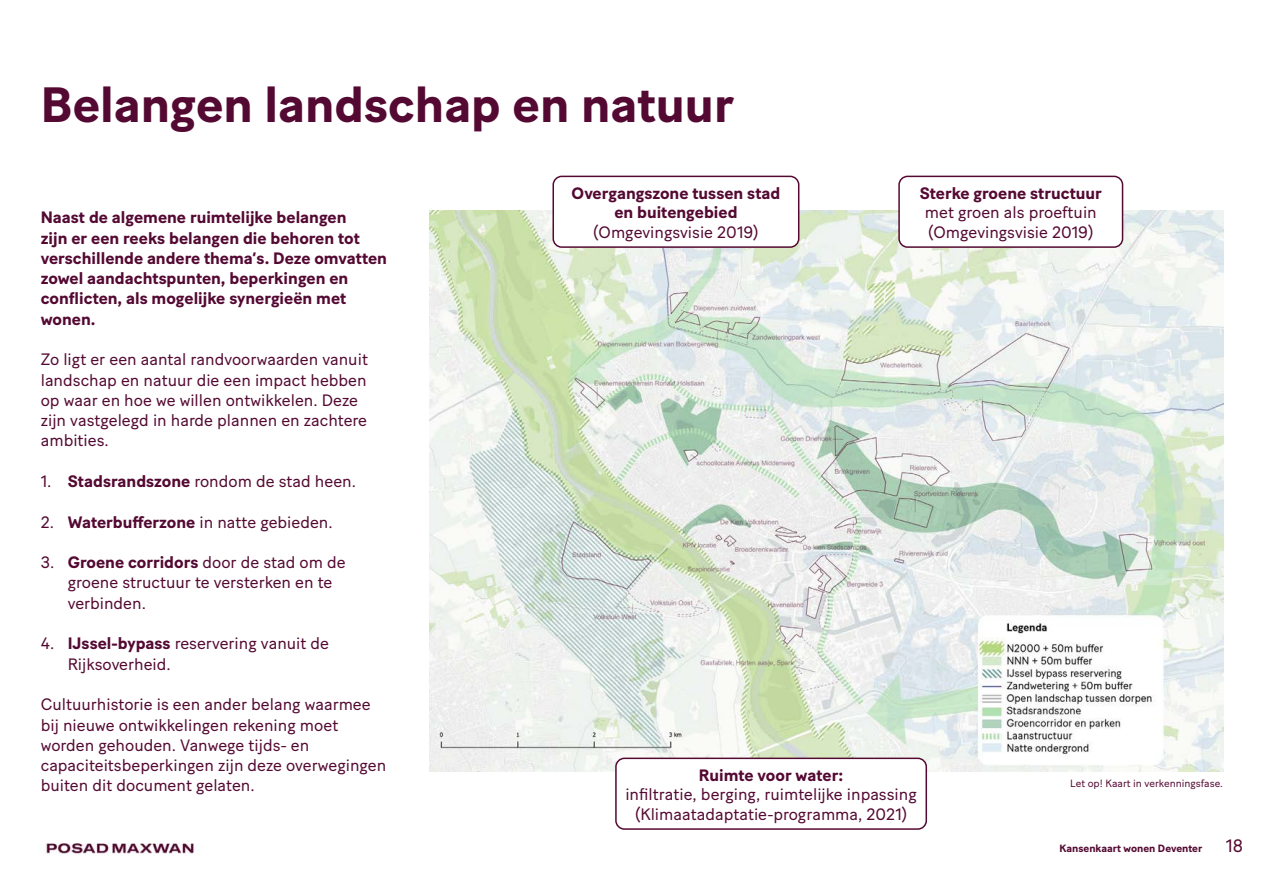
<style>
.page{position:relative;width:1263px;height:893px;background:#fff}
.page>*{position:absolute;margin:0;border:0;box-sizing:border-box;transform-origin:0 0}
.t1{font:700 49.5px "Baton Turbo";color:#540932}
.t2{font:18px "Baton Turbo";color:#540d32}
.t3{font:16.5px/20.2px "Baton Turbo";color:#540932}
.t4{font:700 16.5px/20.2px "Baton Turbo";color:#540932}
.t5{font:10.5px "Baton Turbo";color:#540932}
.t6{font:700 10.5px "Baton Turbo";color:#540932}
.s1{font-weight:700}
</style>
<div class="page">
<img style="left:45px;top:843px;width:150px;height:11px">
<img style="left:429px;top:211px;width:794px;height:561px">
<div style="left:553px;top:176px;width:246px;height:71px;background:#fff;border-radius:9px"></div>
<div style="left:552px;top:176px;width:247px;height:72px;border:2px solid #540932;border-radius:9px"></div>
<div style="left:899px;top:176px;width:223px;height:71px;background:#fff;border-radius:9px"></div>
<div style="left:898px;top:176px;width:225px;height:72px;border:2px solid #540932;border-radius:9px"></div>
<div style="left:616px;top:758px;width:310px;height:71px;background:#fff;border-radius:9px"></div>
<div style="left:615px;top:758px;width:312px;height:72px;border:2px solid #540932;border-radius:9px"></div>
<h1 class="t1" style="left:41px;top:67px;width:695px">Belangen landschap en natuur</h1>
<p class="t4" style="left:41px;top:206px;width:348px">Naast de algemene ruimtelijke belangen<br>zijn er een reeks belangen die behoren tot verschillende andere thema’s. Deze omvatten zowel aandachtspunten, beperkingen en conflicten, als mogelijke synergieën met wonen.</p>
<p class="t3" style="left:41px;top:348px;width:329px">Zo ligt er een aantal randvoorwaarden vanuit landschap en natuur die een impact hebben op waar en hoe we willen ontwikkelen. Deze zijn vastgelegd in harde plannen en zachtere ambities.</p>
<p class="t3" style="left:41px;top:470px;width:317px">1. <span class="s1">Stadsrandszone</span> rondom de stad heen.</p>
<p class="t3" style="left:41px;top:510px;width:293px">2. <span class="s1">Waterbufferzone</span> in natte gebieden.</p>
<p class="t3" style="left:68px;top:551px;width:279px;text-indent:-27px">3. <span class="s1">Groene corridors</span> door de stad om de groene structuur te versterken en te verbinden.</p>
<p class="t3" style="left:68px;top:632px;width:263px;text-indent:-27px">4. <span class="s1">IJssel-bypass</span> reservering vanuit de<br>Rijksoverheid.</p>
<p class="t3" style="left:41px;top:693px;width:347px">Cultuurhistorie is een ander belang waarmee bij nieuwe ontwikkelingen rekening moet worden gehouden. Vanwege tijds- en capaciteitsbeperkingen zijn deze overwegingen buiten dit document gelaten.</p>
<p class="t4" style="left:572px;top:182px;width:210px;line-height:19.5px;text-align:center">Overgangszone tussen stad en buitengebied</p>
<p class="t3" style="left:593px;top:220px;width:167px">(Omgevingsvisie 2019)</p>
<p class="t4" style="left:920px;top:182px;width:184px">Sterke groene structuur</p>
<p class="t3" style="left:925px;top:201px;width:173px;line-height:19.5px">met groen als proeftuin (Omgevingsvisie 2019)</p>
<p class="t4" style="left:699px;top:764px;width:146px">Ruimte voor water:</p>
<p class="t3" style="left:625px;top:783px;width:293px;line-height:19.5px;text-align:center">infiltratie, berging, ruimtelijke inpassing (Klimaatadaptatie-programma, 2021)</p>
<p class="t5" style="left:1070px;top:775px;width:154px">Let op! Kaart in verkenningsfase.</p>
<p class="t6" style="left:1059px;top:841px;width:145px">Kansenkaart wonen Deventer</p>
<p class="t2" style="left:1226px;top:832px;width:19px">18</p>
</div>
